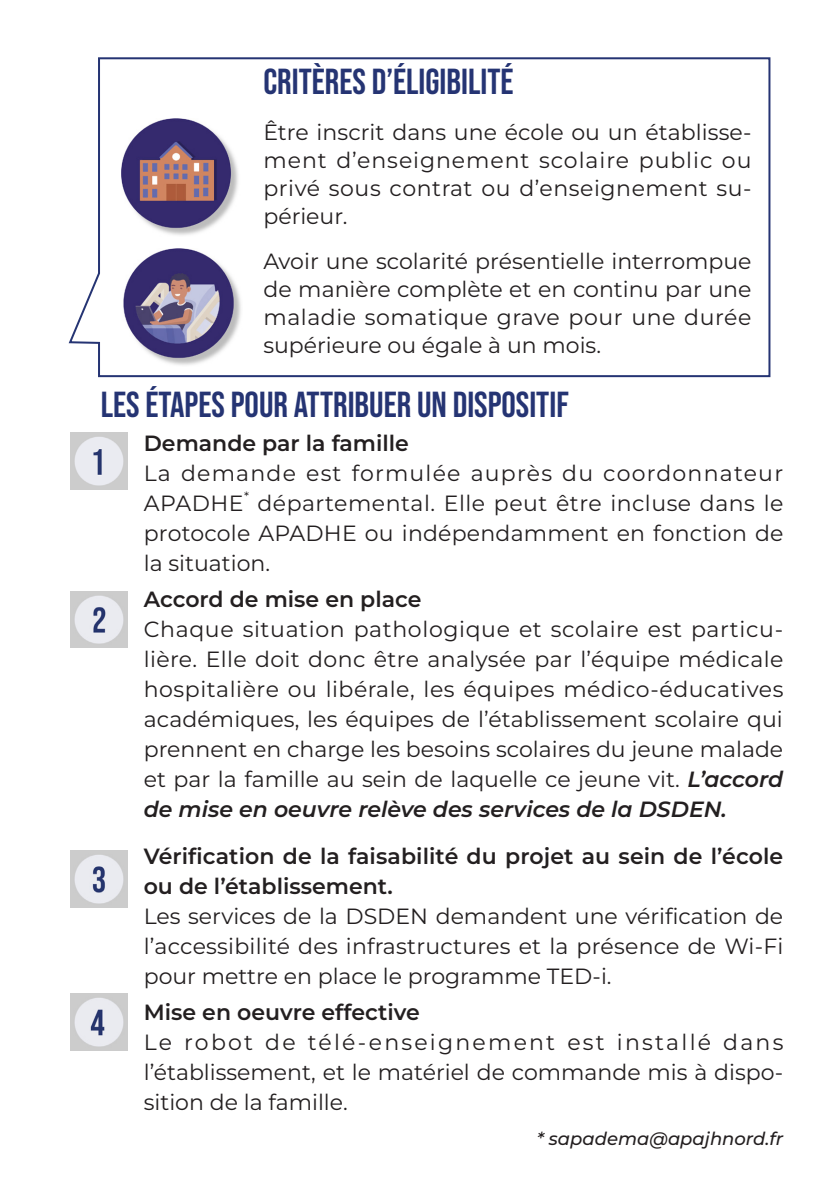
<style>
.page{position:relative;width:840px;height:1191px;background:#fff}
.page>*{position:absolute;margin:0;border:0;box-sizing:border-box;transform-origin:0 0}
.t1{font:36px "Bebas Neue";color:#253473}
.t2{font:22px/30px "Montserrat";color:#231f20;text-align:justify}
.t3{font:600 22px/30px "Montserrat";color:#231f20}
.t4{font:22px/30px "Montserrat";letter-spacing:.055em;color:#231f20}
.t5{font:italic 500 18px "Montserrat";color:#231f20}
.t6{font:12.8px "Montserrat";color:#231f20}
.s1{font-weight:600;font-style:italic}
</style>
<div class="page">
<svg style="left:68px;top:57px;width:703px;height:321px"></svg>
<img style="left:70px;top:432px;width:57px;height:57px">
<img style="left:70px;top:591px;width:57px;height:56px">
<img style="left:70px;top:850px;width:57px;height:57px">
<img style="left:70px;top:994px;width:57px;height:56px">
<p class="t1" style="left:263px;top:61px;width:251px">CRITÈRES D’ÉLIGIBILITÉ</p>
<p class="t2" style="left:263px;top:117px;width:489px;line-height:28px">Être inscrit dans une école ou un établisse&shy;ment d’enseignement scolaire public ou privé sous contrat ou d’enseignement su&shy;périeur.</p>
<p class="t2" style="left:263px;top:247px;width:489px;line-height:28px">Avoir une scolarité présentielle interrompue de manière complète et en continu par une maladie somatique grave pour une durée supérieure ou égale à un mois.</p>
<p class="t1" style="left:101px;top:384px;width:469px">LES ÉTAPES POUR ATTRIBUER UN DISPOSITIF</p>
<p class="t3" style="left:144px;top:428px;width:266px">Demande par la famille</p>
<p class="t4" style="left:144px;top:458px;width:640px">La demande est formulée auprès du coordonnateur<br>APADHE</p>
<p class="t6" style="left:244px;top:487px;width:6px">*</p>
<p class="t2" style="left:144px;top:488px;width:640px;text-indent:114px">départemental. Elle peut être incluse dans le protocole APADHE ou indépendamment en fonction de la situation.</p>
<p class="t3" style="left:144px;top:583px;width:279px">Accord de mise en place</p>
<p class="t2" style="left:144px;top:613px;width:640px">Chaque situation pathologique et scolaire est particu&shy;lière. Elle doit donc être analysée par l’équipe médicale hospitalière ou libérale, les équipes médico-éducatives académiques, les équipes de l’établissement scolaire qui prennent en charge les besoins scolaires du jeune malade et par la famille au sein de laquelle ce jeune vit. <span class="s1">L’accord de mise en oeuvre relève des services de la DSDEN.</span></p>
<p class="t3" style="left:144px;top:840px;width:640px">Vérification de la faisabilité du projet au sein de l’école ou de l’établissement.</p>
<p class="t2" style="left:144px;top:900px;width:641px">Les services de la DSDEN demandent une vérification de l’accessibilité des infrastructures et la présence de Wi-Fi pour mettre en place le programme TED-i.</p>
<p class="t3" style="left:144px;top:996px;width:277px">Mise en oeuvre effective</p>
<p class="t2" style="left:144px;top:1026px;width:640px">Le robot de télé-enseignement est installé dans l’établissement, et le matériel de commande mis à dispo&shy;sition de la famille.</p>
<p class="t5" style="left:536px;top:1126px;width:248px">* sapadema@apajhnord.fr</p>
</div>
